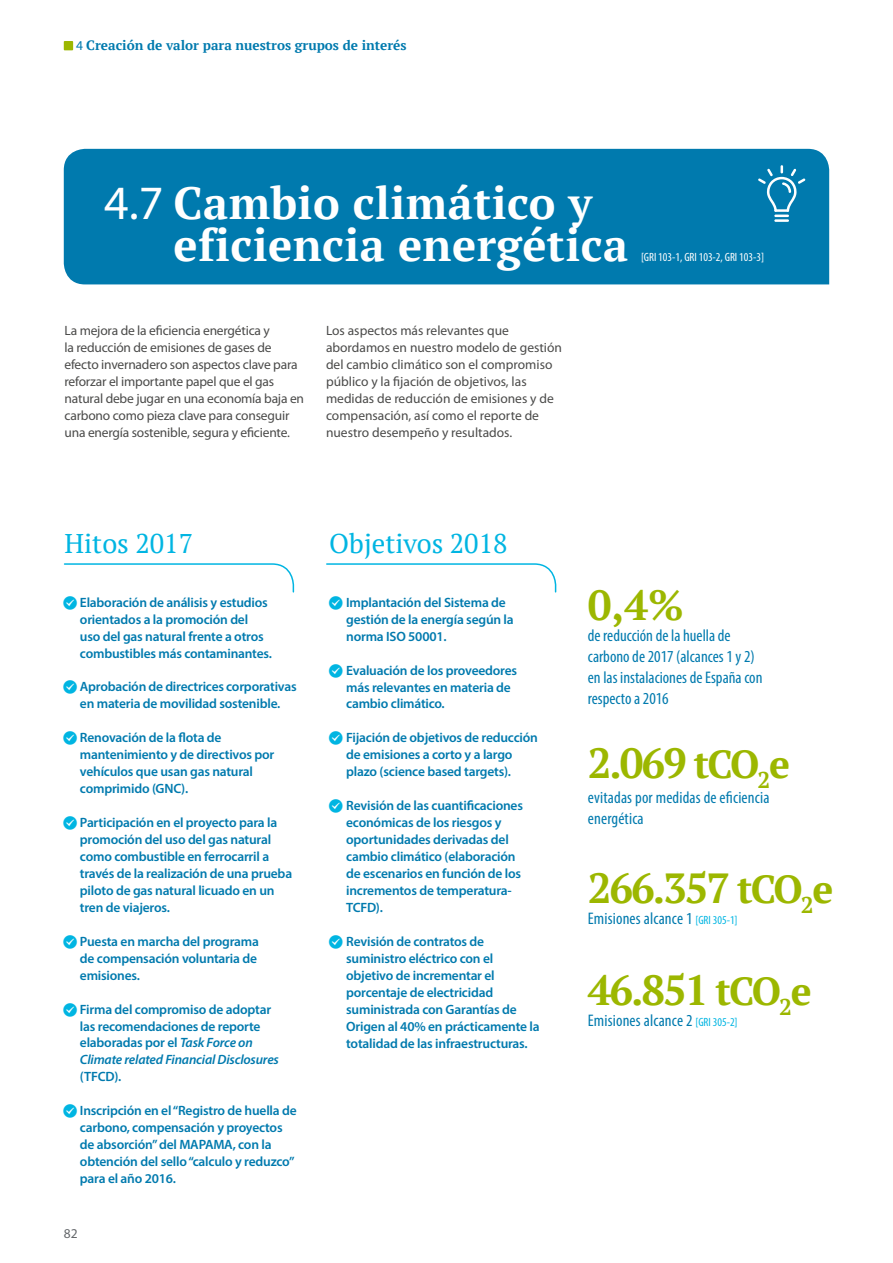
<style>
.page{position:relative;width:893px;height:1263px;background:#fff}
.page>*{position:absolute;margin:0;border:0;box-sizing:border-box;transform-origin:0 0}
.t1{font:700 45px/42px "Enagas PT Serif";letter-spacing:.01em;color:#fff}
.t2{font:700 42px "Enagas PT Serif";letter-spacing:-.05em;color:#9cb700}
.t3{font:27px "Enagas PT Serif";color:#00b5e2}
.t4{font:condensed 16.8px/21px "Myriad Pro";color:#007aae}
.t5{font:600 13.5px/17px "Myriad Pro";letter-spacing:-.015em;color:#007aae}
.t6{font:13.5px/17px "Myriad Pro";letter-spacing:-.015em;color:#4a4a49}
.t7{font:700 13.5px "Enagas PT Serif";color:#007aae}
.t8{font:13.5px "Myriad Pro";color:#63666a}
.t9{font:condensed 12px "Myriad Pro";color:#fff}
.s1{font-family:"Myriad Pro";font-weight:400}
.s2{font-family:"Myriad Pro";font-weight:400;font-size:48px}
.s3{font-style:italic}
.s4{font-size:39px}
.s5{font-size:12px;color:#00b5e2}
</style>
<div class="page">
<div style="left:64px;top:41px;width:9px;height:9px;background:#9cb700"></div>
<div style="left:64px;top:149px;width:765px;height:135px;background:#007aae"></div>
<hr style="left:774px;top:219px;width:15px;height:3px;background:#fff">
<svg style="left:758px;top:165px;width:47px;height:52px;background:#2a8fbb"></svg>
<svg style="left:63px;top:563px;width:232px;height:30px"></svg>
<svg style="left:326px;top:563px;width:231px;height:30px"></svg>
<p class="t7" style="left:76px;top:37px;width:332px"><span class="s1">4</span> Creación de valor para nuestros grupos de interés</p>
<h1 class="t1" style="left:173px;top:181px;width:456px;text-indent:-69px"><span class="s2">4.7</span> Cambio climático y eficiencia energética</h1>
<p class="t9" style="left:641px;top:250px;width:124px">[GRI 103-1, GRI 103-2, GRI 103-3]</p>
<p class="t6" style="left:65px;top:322px;width:241px">La mejora de la eficiencia energética y<br>la reducción de emisiones de gases de efecto invernadero son aspectos clave para reforzar el importante papel que el gas natural debe jugar en una economía baja en carbono como pieza clave para conseguir una energía sostenible, segura y eficiente.</p>
<p class="t6" style="left:326px;top:322px;width:237px">Los aspectos más relevantes que abordamos en nuestro modelo de gestión del cambio climático son el compromiso público y la fijación de objetivos, las medidas de reducción de emisiones y de compensación, así como el reporte de nuestro desempeño y resultados.</p>
<h3 class="t3" style="left:65px;top:526px;width:130px">Hitos 2017</h3>
<h3 class="t3" style="left:329px;top:526px;width:180px">Objetivos 2018</h3>
<p class="t5" style="left:80px;top:593px;width:194px">Elaboración de análisis y estudios orientados a la promoción del uso del gas natural frente a otros combustibles más contaminantes.</p>
<p class="t5" style="left:80px;top:678px;width:218px">Aprobación de directrices corporativas en materia de movilidad sostenible.</p>
<p class="t5" style="left:80px;top:729px;width:196px">Renovación de la flota de mantenimiento y de directivos por vehículos que usan gas natural comprimido (GNC).</p>
<p class="t5" style="left:80px;top:814px;width:214px">Participación en el proyecto para la promoción del uso del gas natural como combustible en ferrocarril a través de la realización de una prueba piloto de gas natural licuado en un tren de viajeros.</p>
<p class="t5" style="left:80px;top:932px;width:181px">Puesta en marcha del programa de compensación voluntaria de emisiones.</p>
<p class="t5" style="left:80px;top:1000px;width:201px">Firma del compromiso de adoptar las recomendaciones de reporte elaboradas por el <span class="s3">Task Force on Climate related Financial Disclosures</span></p>
<p class="t5" style="left:80px;top:1068px;width:43px">(TFCD).</p>
<p class="t5" style="left:80px;top:1102px;width:218px">Inscripción en el “Registro de huella de carbono, compensación y proyectos de absorción” del MAPAMA, con la obtención del sello “calculo y reduzco” para el año 2016.</p>
<p class="t8" style="left:64px;top:1225px;width:15px">82</p>
<p class="t5" style="left:346px;top:593px;width:169px">Implantación del Sistema de gestión de la energía según la norma ISO 50001.</p>
<p class="t5" style="left:346px;top:661px;width:172px">Evaluación de los proveedores más relevantes en materia de cambio climático.</p>
<p class="t5" style="left:346px;top:729px;width:193px">Fijación de objetivos de reducción de emisiones a corto y a largo plazo (science based targets).</p>
<p class="t5" style="left:346px;top:797px;width:178px">Revisión de las cuantificaciones económicas de los riesgos y oportunidades derivadas del cambio climático (elaboración de escenarios en función de los incrementos de temperatura-<br>TCFD).</p>
<p class="t5" style="left:346px;top:932px;width:195px">Revisión de contratos de suministro eléctrico con el objetivo de incrementar el porcentaje de electricidad suministrada con Garantías de<br>Origen al 40% en prácticamente la totalidad de las infraestructuras.</p>
<h2 class="t2" style="left:588px;top:578px;width:97px">0,4%</h2>
<p class="t4" style="left:588px;top:625px;width:176px">de reducción de la huella de carbono de 2017 (alcances 1 y 2) en las instalaciones de España con respecto a 2016</p>
<h2 class="t2" style="left:588px;top:735px;width:204px">2.069 <span class="s4">tCO</span><sub>2</sub><span class="s4">e</span></h2>
<p class="t4" style="left:588px;top:787px;width:183px">evitadas por medidas de eficiencia energética</p>
<h2 class="t2" style="left:588px;top:861px;width:247px">266.357 <span class="s4">tCO</span><sub>2</sub><span class="s4">e</span></h2>
<p class="t4" style="left:588px;top:908px;width:151px">Emisiones alcance 1 <span class="s5">[GRI 305-1]</span></p>
<h2 class="t2" style="left:588px;top:963px;width:225px">46.851 <span class="s4">tCO</span><sub>2</sub><span class="s4">e</span></h2>
<p class="t4" style="left:588px;top:1010px;width:151px">Emisiones alcance 2 <span class="s5">[GRI 305-2]</span></p>
</div>
